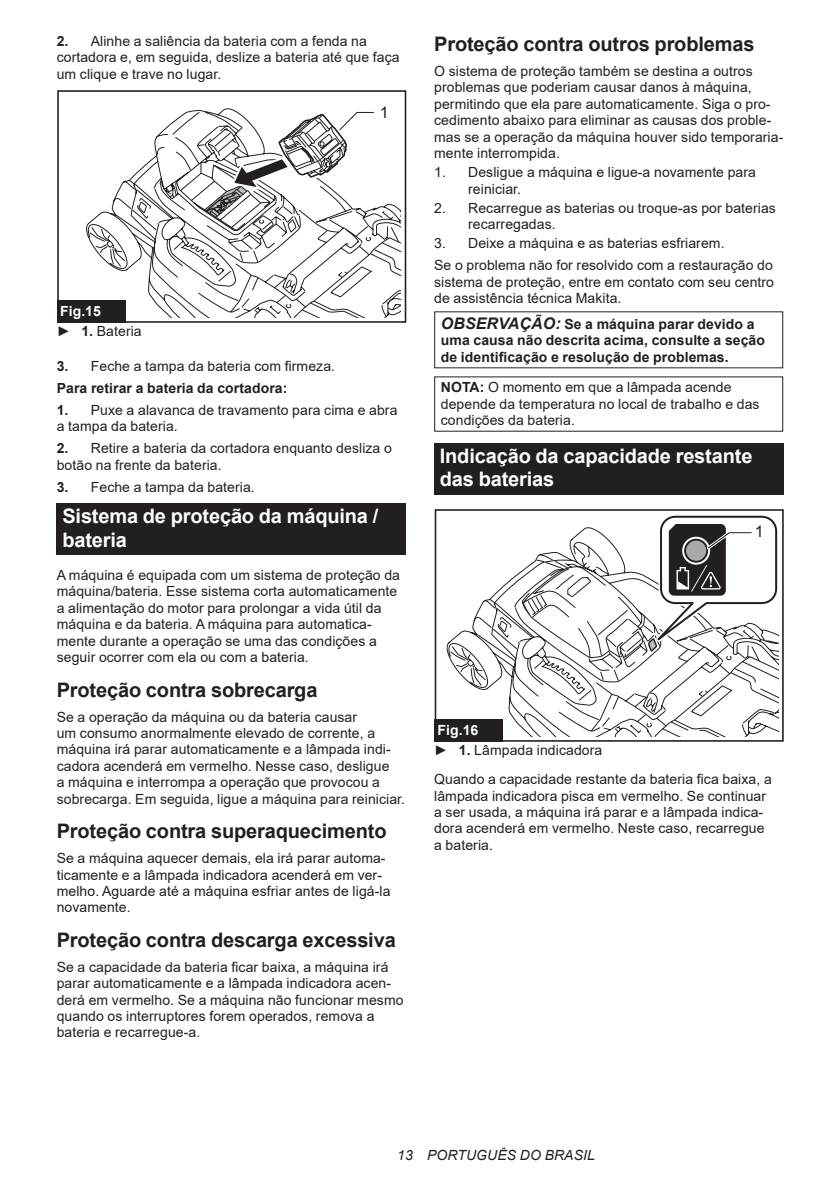
<style>
.page{position:relative;width:840px;height:1191px;background:#fff}
.page>*{position:absolute;margin:0;border:0;box-sizing:border-box;transform-origin:0 0}
.t1{font:700 20px "Arial";letter-spacing:-.01em;color:#231f20}
.t2{font:700 20px/23.4px "Arial";letter-spacing:-.01em;color:#fff}
.t3{font:16px "Arial";color:#231f20}
.t4{font:14px/16.4px "Arial";letter-spacing:.005em;color:#231f20}
.t5{font:700 14px/16.4px "Arial";letter-spacing:.005em;color:#231f20}
.t6{font:italic 14px "Arial";letter-spacing:.005em;color:#231f20}
.s1{font-weight:700}
.s2{font-weight:700;color:#fff}
.s3{font-weight:400}
.s4{font-style:italic;font-size:16px}
</style>
<div class="page">
<svg style="left:86px;top:110px;width:118px;height:207px"></svg>
<div style="left:57px;top:294px;width:74px;height:29px;background:#fff"></div>
<div style="left:57px;top:90px;width:349px;height:233px;border:2px solid #231f20"></div>
<svg style="left:204px;top:108px;width:196px;height:209px"></svg>
<div style="left:57px;top:300px;width:68px;height:23px;background:#231f20"></div>
<div style="left:57px;top:503px;width:348px;height:52px;background:#231f20"></div>
<div style="left:434px;top:443px;width:348px;height:52px;background:#231f20"></div>
<svg style="left:446px;top:601px;width:37px;height:89px"></svg>
<div style="left:434px;top:509px;width:349px;height:232px;border:2px solid #231f20"></div>
<svg style="left:483px;top:515px;width:296px;height:221px"></svg>
<div style="left:434px;top:719px;width:68px;height:22px;background:#231f20"></div>
<p class="t4" style="left:57px;top:33px;width:344px"><span class="s1">2.</span> Alinhe a saliência da bateria com a fenda na cortadora e, em seguida, deslize a bateria até que faça um clique e trave no lugar.</p>
<p class="t3" style="left:380px;top:101px;width:10px">1</p>
<p class="t4" style="left:57px;top:301px;width:86px;line-height:20.2px"><span class="s2">Fig.15<br></span>► <span class="s1">1.</span> Bateria</p>
<p class="t5" style="left:57px;top:355px;width:280px;line-height:22px">3. <span class="s3">Feche a tampa da bateria com firmeza.<br></span>Para retirar a bateria da cortadora:</p>
<p class="t4" style="left:57px;top:402px;width:342px"><span class="s1">1.</span> Puxe a alavanca de travamento para cima e abra a tampa da bateria.</p>
<p class="t4" style="left:57px;top:440px;width:336px"><span class="s1">2.</span> Retire a bateria da cortadora enquanto desliza o botão na frente da bateria.</p>
<p class="t4" style="left:57px;top:478px;width:199px"><span class="s1">3.</span> Feche a tampa da bateria.</p>
<h1 class="t2" style="left:62px;top:504px;width:317px">Sistema de proteção da máquina / bateria</h1>
<p class="t4" style="left:57px;top:567px;width:344px">A máquina é equipada com um sistema de proteção da máquina/bateria. Esse sistema corta automaticamente a alimentação do motor para prolongar a vida útil da máquina e da bateria. A máquina para automatica&shy;mente durante a operação se uma das condições a seguir ocorrer com ela ou com a bateria.</p>
<h1 class="t1" style="left:57px;top:675px;width:262px">Proteção contra sobrecarga</h1>
<p class="t4" style="left:57px;top:708px;width:349px">Se a operação da máquina ou da bateria causar<br>um consumo anormalmente elevado de corrente, a máquina irá parar automaticamente e a lâmpada indi&shy;cadora acenderá em vermelho. Nesse caso, desligue<br>a máquina e interrompa a operação que provocou a sobrecarga. Em seguida, ligue a máquina para reiniciar.</p>
<h1 class="t1" style="left:57px;top:817px;width:331px">Proteção contra superaquecimento</h1>
<p class="t4" style="left:57px;top:850px;width:335px">Se a máquina aquecer demais, ela irá parar automa&shy;ticamente e a lâmpada indicadora acenderá em ver&shy;melho. Aguarde até a máquina esfriar antes de ligá-la novamente.</p>
<h1 class="t1" style="left:57px;top:926px;width:340px">Proteção contra descarga excessiva</h1>
<p class="t4" style="left:57px;top:958px;width:348px">Se a capacidade da bateria ficar baixa, a máquina irá parar automaticamente e a lâmpada indicadora acen&shy;derá em vermelho. Se a máquina não funcionar mesmo quando os interruptores forem operados, remova a bateria e recarregue-a.</p>
<h1 class="t1" style="left:434px;top:30px;width:321px">Proteção contra outros problemas</h1>
<p class="t4" style="left:434px;top:63px;width:350px">O sistema de proteção também se destina a outros problemas que poderiam causar danos à máquina, permitindo que ela pare automaticamente. Siga o pro&shy;cedimento abaixo para eliminar as causas dos proble&shy;mas se a operação da máquina houver sido temporaria&shy;mente interrompida.</p>
<p class="t4" style="left:468px;top:164px;width:289px;text-indent:-34px">1. Desligue a máquina e ligue-a novamente para reiniciar.</p>
<p class="t4" style="left:468px;top:200px;width:309px;text-indent:-34px">2. Recarregue as baterias ou troque-as por baterias recarregadas.</p>
<p class="t4" style="left:434px;top:232px;width:340px;line-height:22px">3. Deixe a máquina e as baterias esfriarem.<br>Se o problema não for resolvido com a restauração do</p>
<p class="t4" style="left:434px;top:274px;width:341px">sistema de proteção, entre em contato com seu centro de assistência técnica Makita.</p>
<p class="t5" style="left:440px;top:316px;width:325px"><span class="s4">OBSERVAÇÃO:</span> Se a máquina parar devido a uma causa não descrita acima, consulte a seção de identificação e resolução de problemas.</p>
<p class="t4" style="left:440px;top:379px;width:320px"><span class="s1">NOTA:</span> O momento em que a lâmpada acende depende da temperatura no local de trabalho e das condições da bateria.</p>
<h1 class="t2" style="left:439px;top:444px;width:314px">Indicação da capacidade restante das baterias</h1>
<p class="t3" style="left:754px;top:521px;width:10px">1</p>
<p class="t4" style="left:434px;top:720px;width:169px;line-height:20.2px"><span class="s2">Fig.16<br></span>► <span class="s1">1.</span> Lâmpada indicadora</p>
<p class="t4" style="left:434px;top:771px;width:339px">Quando a capacidade restante da bateria fica baixa, a lâmpada indicadora pisca em vermelho. Se continuar a ser usada, a máquina irá parar e a lâmpada indica&shy;dora acenderá em vermelho. Neste caso, recarregue a bateria.</p>
<p class="t6" style="left:397px;top:1146px;width:199px">13 PORTUGUÊS DO BRASIL</p>
</div>
